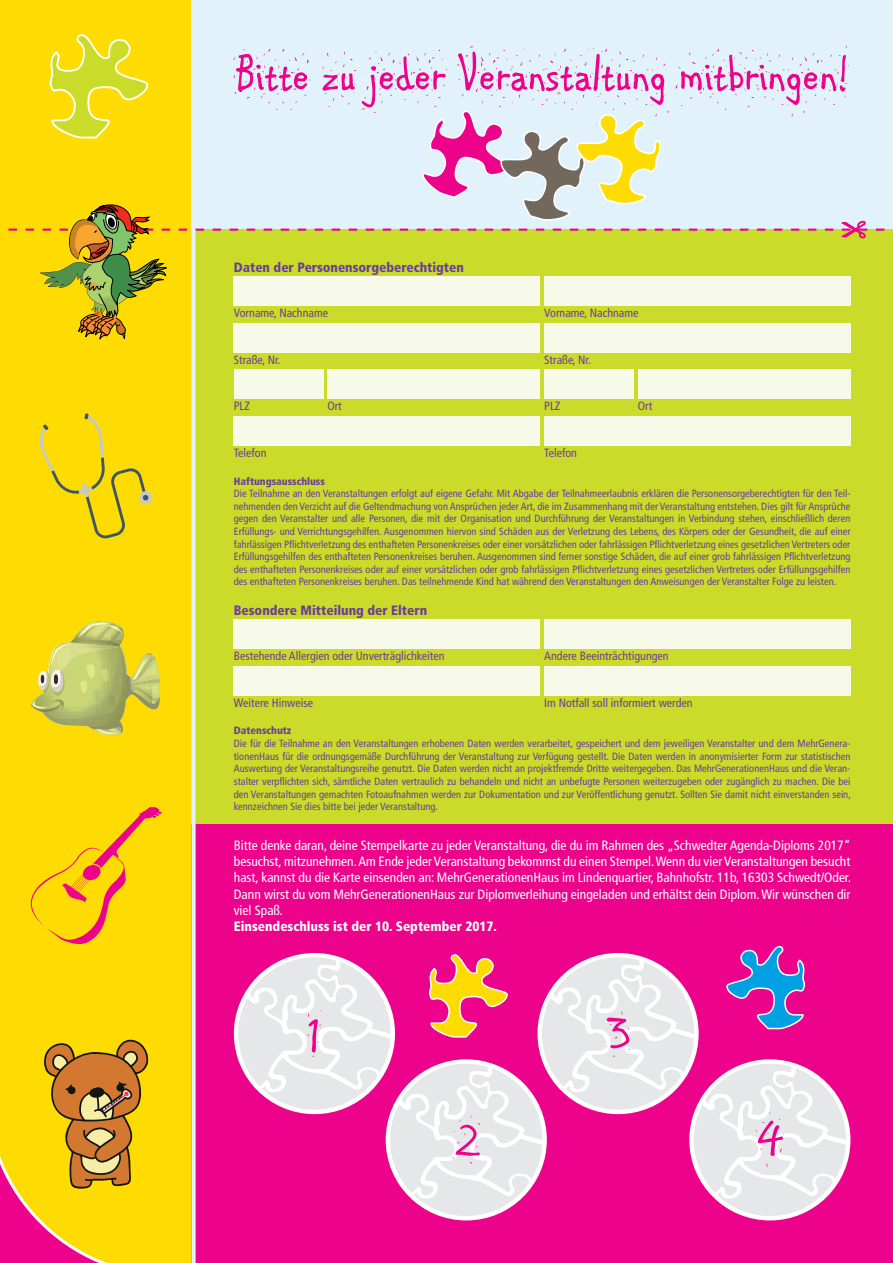
<style>
.page{position:relative;width:893px;height:1263px;background:#fff}
.page>*{position:absolute;margin:0;border:0;box-sizing:border-box;transform-origin:0 0}
.t1{font:52.5px "ARCARTER";color:#ed028c}
.t2{font:condensed 13.5px/16.2px "Frutiger LT Std";color:#fff;text-align:justify}
.t3{font:900 condensed 13.5px "Frutiger LT Std";color:#6b3e98}
.t4{font:900 condensed 13.5px "Frutiger LT Std";color:#fff}
.t5{font:condensed 12px "Frutiger LT Std";color:#6b3e98}
.t6{font:condensed 10.5px/12.6px "Frutiger LT Std";color:#6b3e98;text-align:justify}
.t7{font:900 condensed 10.5px "Frutiger LT Std";color:#6b3e98}
</style>
<div class="page">
<div style="left:0;top:0;width:191px;height:1263px;background:#ffdc01"></div>
<div style="left:191px;top:0;width:702px;height:230px;background:#e1f2fb"></div>
<div style="left:191px;top:230px;width:702px;height:595px;background:#cadb2a"></div>
<div style="left:191px;top:825px;width:702px;height:438px;background:#ed028c"></div>
<div style="left:191px;top:0;width:5px;height:1263px;background:#e1f2fb"></div>
<div style="left:544px;top:323px;width:306px;height:29px;background:#f8fae9"></div>
<div style="left:234px;top:323px;width:306px;height:29px;background:#f8fae9"></div>
<div style="left:544px;top:369px;width:90px;height:30px;background:#f8fae9"></div>
<div style="left:234px;top:369px;width:89px;height:30px;background:#f8fae9"></div>
<div style="left:544px;top:416px;width:306px;height:30px;background:#f8fae9"></div>
<div style="left:234px;top:416px;width:306px;height:30px;background:#f8fae9"></div>
<div style="left:327px;top:369px;width:213px;height:30px;background:#f8fae9"></div>
<div style="left:638px;top:369px;width:212px;height:30px;background:#f8fae9"></div>
<div style="left:544px;top:666px;width:306px;height:30px;background:#f8fae9"></div>
<div style="left:234px;top:666px;width:306px;height:30px;background:#f8fae9"></div>
<div style="left:544px;top:619px;width:306px;height:30px;background:#f8fae9"></div>
<div style="left:234px;top:619px;width:306px;height:30px;background:#f8fae9"></div>
<svg style="left:236px;top:945px;width:612px;height:273px"></svg>
<svg style="left:39px;top:413px;width:114px;height:126px"></svg>
<svg style="left:0;top:1039px;width:149px;height:224px"></svg>
<svg style="left:30px;top:807px;width:131px;height:137px"></svg>
<svg style="left:31px;top:620px;width:129px;height:116px"></svg>
<svg style="left:8px;top:34px;width:885px;height:305px"></svg>
<h1 class="t1" style="left:234px;top:41px;width:617px">BITTE ZU JEDER VERANSTALTUNG MITBRINGEN!</h1>
<p class="t3" style="left:234px;top:259px;width:232px">Daten der Personensorgeberechtigten</p>
<p class="t5" style="left:234px;top:306px;width:96px">Vorname, Nachname</p>
<p class="t5" style="left:544px;top:306px;width:96px">Vorname, Nachname</p>
<p class="t5" style="left:234px;top:352px;width:48px">Straße, Nr.</p>
<p class="t5" style="left:544px;top:352px;width:48px">Straße, Nr.</p>
<p class="t5" style="left:544px;top:399px;width:18px">PLZ</p>
<p class="t5" style="left:544px;top:446px;width:34px">Telefon</p>
<p class="t5" style="left:327px;top:399px;width:16px">Ort</p>
<p class="t5" style="left:638px;top:399px;width:16px">Ort</p>
<p class="t5" style="left:234px;top:399px;width:18px">PLZ</p>
<p class="t5" style="left:234px;top:446px;width:34px">Telefon</p>
<p class="t7" style="left:234px;top:475px;width:93px">Haftungsausschluss</p>
<p class="t6" style="left:234px;top:487px;width:618px">Die Teilnahme an den Veranstaltungen erfolgt auf eigene Gefahr. Mit Abgabe der Teilnahmeerlaubnis erklären die Personensorgeberechtigten für den Teil&shy;nehmenden den Verzicht auf die Geltendmachung von Ansprüchen jeder Art, die im Zusammenhang mit der Veranstaltung entstehen. Dies gilt für Ansprüche gegen den Veranstalter und alle Personen, die mit der Organisation und Durchführung der Veranstaltungen in Verbindung stehen, einschließlich deren Erfüllungs- und Verrichtungsgehilfen. Ausgenommen hiervon sind Schäden aus der Verletzung des Lebens, des Körpers oder der Gesundheit, die auf einer fahrlässigen Pflichtverletzung des enthafteten Personenkreises oder einer vorsätzlichen oder fahrlässigen Pflichtverletzung eines gesetzlichen Vertreters oder Erfüllungsgehilfen des enthafteten Personenkreises beruhen. Ausgenommen sind ferner sonstige Schäden, die auf einer grob fahrlässigen Pflichtverletzung des enthafteten Personenkreises oder auf einer vorsätzlichen oder grob fahrlässigen Pflichtverletzung eines gesetzlichen Vertreters oder Erfüllungsgehilfen des enthafteten Personenkreises beruhen. Das teilnehmende Kind hat während den Veranstaltungen den Anweisungen der Veranstalter Folge zu leisten.</p>
<p class="t3" style="left:234px;top:602px;width:195px">Besondere Mitteilung der Eltern</p>
<p class="t5" style="left:234px;top:649px;width:212px">Bestehende Allergien oder Unverträglichkeiten</p>
<p class="t5" style="left:544px;top:649px;width:126px">Andere Beeinträchtigungen</p>
<p class="t5" style="left:234px;top:696px;width:81px">Weitere Hinweise</p>
<p class="t5" style="left:544px;top:696px;width:150px">Im Notfall soll informiert werden</p>
<p class="t7" style="left:234px;top:724px;width:59px">Datenschutz</p>
<p class="t6" style="left:234px;top:737px;width:618px">Die für die Teilnahme an den Veranstaltungen erhobenen Daten werden verarbeitet, gespeichert und dem jeweiligen Veranstalter und dem MehrGenera&shy;tionenHaus für die ordnungsgemäße Durchführung der Veranstaltung zur Verfügung gestellt. Die Daten werden in anonymisierter Form zur statistischen Auswertung der Veranstaltungsreihe genutzt. Die Daten werden nicht an projektfremde Dritte weitergegeben. Das MehrGenerationenHaus und die Veran&shy;stalter verpflichten sich, sämtliche Daten vertraulich zu behandeln und nicht an unbefugte Personen weiterzugeben oder zugänglich zu machen. Die bei den Veranstaltungen gemachten Fotoaufnahmen werden zur Dokumentation und zur Veröffentlichung genutzt. Sollten Sie damit nicht einverstanden sein, kennzeichnen Sie dies bitte bei jeder Veranstaltung.</p>
<p class="t2" style="left:234px;top:837px;width:619px">Bitte denke daran, deine Stempelkarte zu jeder Veranstaltung, die du im Rahmen des „Schwedter Agenda-Diploms 2017“ besuchst, mitzunehmen. Am Ende jeder Veranstaltung bekommst du einen Stempel. Wenn du vier Veranstaltungen besucht hast, kannst du die Karte einsenden an: MehrGenerationenHaus im Lindenquartier, Bahnhofstr. 11b, 16303 Schwedt/Oder.<br>Dann wirst du vom MehrGenerationenHaus zur Diplomverleihung eingeladen und erhältst dein Diplom. Wir wünschen dir viel Spaß.</p>
<p class="t4" style="left:234px;top:918px;width:265px">Einsendeschluss ist der 10. September 2017.</p>
</div>
